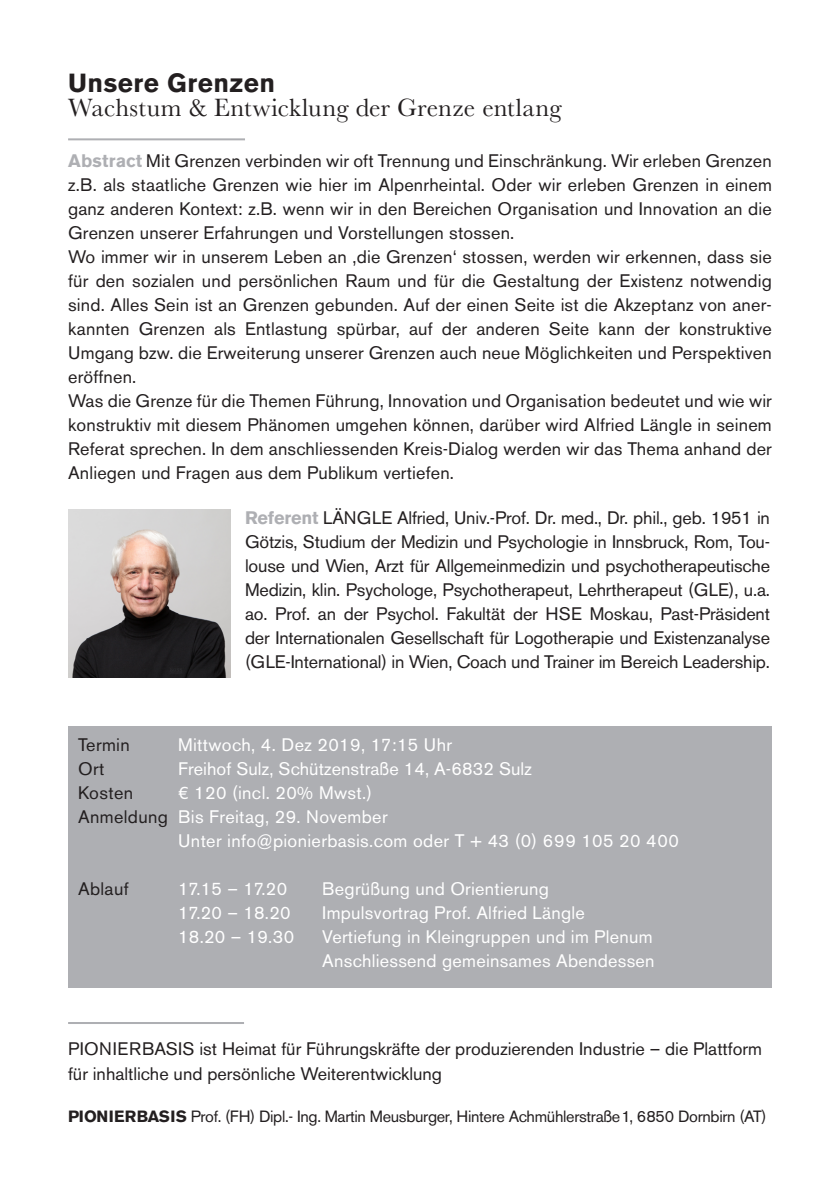
<style>
.page{position:relative;width:840px;height:1191px;background:#fff}
.page>*{position:absolute;margin:0;border:0;box-sizing:border-box;transform-origin:0 0}
.t1{font:26px "Baskerville";letter-spacing:.01em;color:#231f20}
.t2{font:700 26px "Akzidenz Grotesk BE";letter-spacing:.02em;color:#231f20}
.FT{font:18px/24px "Akzidenz Grotesk BE";color:#231f20;text-align:justify}
.t3{font:18px "Akzidenz Grotesk BE";letter-spacing:.015em;color:#fff}
.t4{font:16.2px "Akzidenz Grotesk BE";letter-spacing:-.02em;color:#231f20}
.s1{font-weight:700;color:#aeafb3}
.s2{color:#231f20}
.s3{font-weight:700}
</style>
<div class="page">
<div style="left:68px;top:726px;width:703px;height:261px;background:#aeafb3"></div>
<hr style="left:68px;top:138px;width:177px;height:2px;background:#aeafb3">
<hr style="left:68px;top:1022px;width:176px;height:2px;background:#aeafb3">
<img style="left:68px;top:509px;width:163px;height:168px">
<p class="t2" style="left:68px;top:68px;width:208px">Unsere Grenzen</p>
<p class="t1" style="left:68px;top:91px;width:494px">Wachstum &amp; Entwicklung der Grenze entlang</p>
<p class="FT" style="left:68px;top:148px;width:704px"><span class="s1">Abstract</span> Mit Grenzen verbinden wir oft Trennung und Einschränkung. Wir erleben Grenzen z.B. als staatliche Grenzen wie hier im Alpenrheintal. Oder wir erleben Grenzen in einem ganz anderen Kontext: z.B. wenn wir in den Bereichen Organisation und Innovation an die Grenzen unserer Erfahrungen und Vorstellungen stossen.</p>
<p class="FT" style="left:68px;top:244px;width:705px">Wo immer wir in unserem Leben an ‚die Grenzen‘ stossen, werden wir erkennen, dass sie für den sozialen und persönlichen Raum und für die Gestaltung der Existenz notwendig sind. Alles Sein ist an Grenzen gebunden. Auf der einen Seite ist die Akzeptanz von aner&shy;kannten Grenzen als Entlastung spürbar, auf der anderen Seite kann der konstruktive Umgang bzw. die Erweiterung unserer Grenzen auch neue Möglichkeiten und Perspektiven eröffnen.</p>
<p class="FT" style="left:68px;top:388px;width:705px">Was die Grenze für die Themen Führung, Innovation und Organisation bedeutet und wie wir konstruktiv mit diesem Phänomen umgehen können, darüber wird Alfried Längle in seinem Referat sprechen. In dem anschliessenden Kreis-Dialog werden wir das Thema anhand der Anliegen und Fragen aus dem Publikum vertiefen.</p>
<p class="FT" style="left:245px;top:506px;width:526px"><span class="s1">Referent</span> LÄNGLE Alfried, Univ.-Prof. Dr. med., Dr. phil., geb. 1951 in Götzis, Studium der Medizin und Psychologie in Innsbruck, Rom, Tou&shy;louse und Wien, Arzt für Allgemeinmedizin und psychotherapeutische Medizin, klin. Psychologe, Psychotherapeut, Lehrtherapeut (GLE), u.a. ao. Prof. an der Psychol. Fakultät der HSE Moskau, Past-Präsident der Internationalen Gesellschaft für Logotherapie und Existenzanalyse (GLE-International) in Wien, Coach und Trainer im Bereich Leadership.</p>
<p class="FT" style="left:78px;top:732px;width:53px">Termin</p>
<p class="t3" style="left:178px;top:734px;width:275px">Mittwoch, 4. Dez 2019, 17:15 Uhr</p>
<p class="FT" style="left:78px;top:756px;width:28px">Ort</p>
<p class="t3" style="left:178px;top:758px;width:355px">Freihof Sulz, Schützenstraße 14, A-6832 Sulz</p>
<p class="FT" style="left:78px;top:780px;width:57px">Kosten</p>
<p class="t3" style="left:178px;top:782px;width:195px">€ 120 (incl. 20% Mwst.)</p>
<p class="t3" style="left:78px;top:806px;width:311px"><span class="s2">Anmeldung</span> Bis Freitag, 29. November</p>
<p class="t3" style="left:178px;top:830px;width:502px">Unter info@pionierbasis.com oder T + 43 (0) 699 105 20 400</p>
<p class="FT" style="left:78px;top:876px;width:52px">Ablauf</p>
<p class="t3" style="left:178px;top:878px;width:110px">17.15 – 17.20</p>
<p class="t3" style="left:322px;top:878px;width:228px">Begrüßung und Orientierung</p>
<p class="t3" style="left:178px;top:902px;width:114px">17.20 – 18.20</p>
<p class="t3" style="left:322px;top:902px;width:264px">Impulsvortrag Prof. Alfried Längle</p>
<p class="t3" style="left:178px;top:926px;width:118px">18.20 – 19.30</p>
<p class="t3" style="left:322px;top:926px;width:332px">Vertiefung in Kleingruppen und im Plenum</p>
<p class="t3" style="left:322px;top:950px;width:333px">Anschliessend gemeinsames Abendessen</p>
<p class="FT" style="left:68px;top:1037px;width:695px">PIONIERBASIS ist Heimat für Führungskräfte der produzierenden Industrie – die Plattform für inhaltliche und persönliche Weiterentwicklung</p>
<p class="t4" style="left:68px;top:1106px;width:699px"><span class="s3">PIONIERBASIS</span> Prof. (FH) Dipl.- Ing. Martin Meusburger, Hintere Achmühlerstraße 1, 6850 Dornbirn (AT)</p>
</div>
